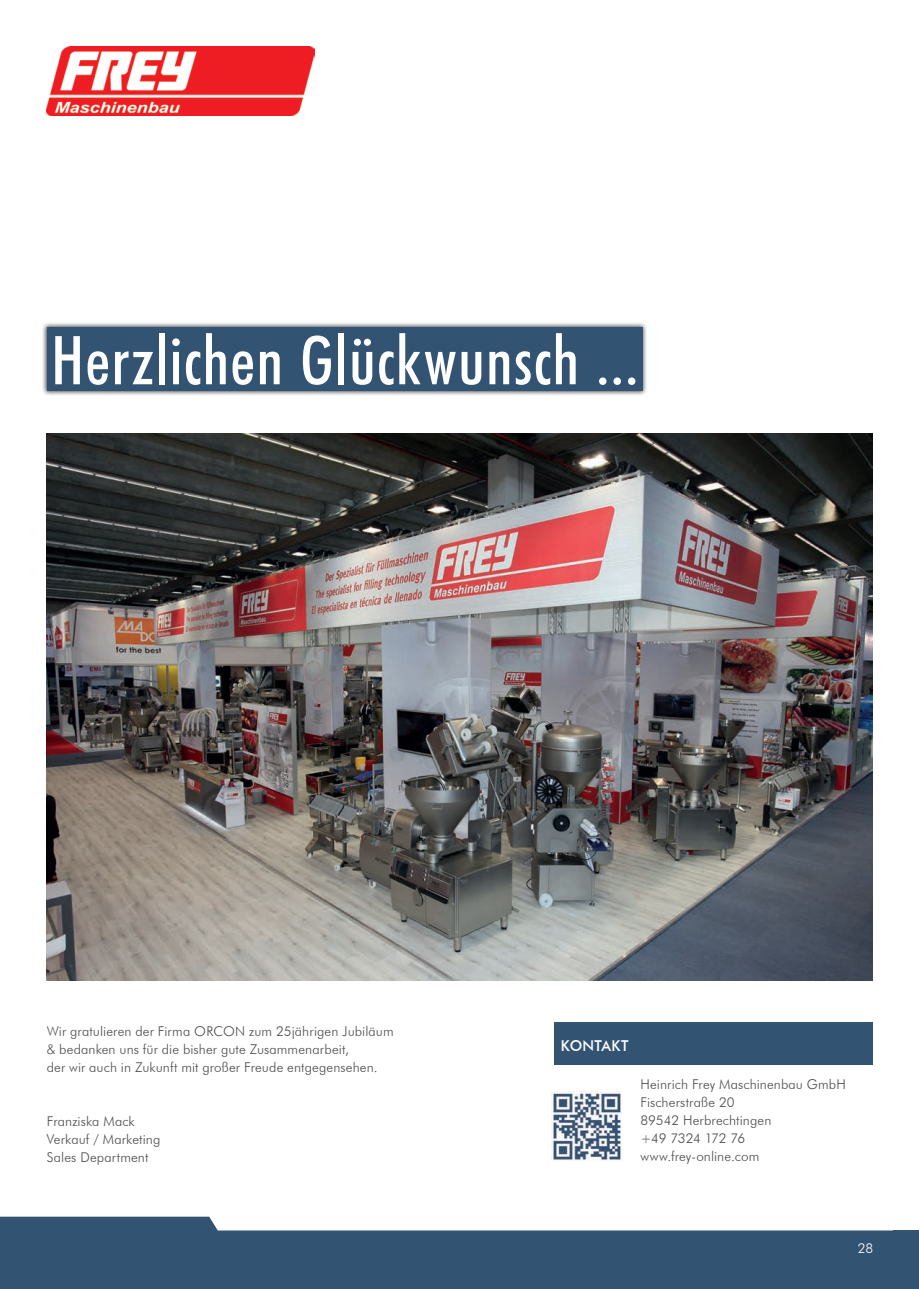
<style>
.page{position:relative;width:919px;height:1289px;background:#fff}
.page>*{position:absolute;margin:0;border:0;box-sizing:border-box;transform-origin:0 0}
.t1{font:500 condensed 67.5px "Futura BT";letter-spacing:.02em;color:#fff}
.t2{font:500 15px "Futura BT";letter-spacing:.015em;color:#fff}
.t3{font:300 13.5px/18px "Futura BT";letter-spacing:.01em;color:#4b4c4d}
.t4{font:300 13.5px "Futura BT";color:#fff}
</style>
<div class="page">
<svg style="left:0;top:1216px;width:918px;height:72px;background:#526d88"></svg>
<img style="left:47px;top:433px;width:825px;height:547px">
<img style="left:42px;top:323px;width:604px;height:72px">
<div style="left:47px;top:327px;width:595px;height:63px;background:#335373"></div>
<div style="left:554px;top:1022px;width:318px;height:42px;background:#335373"></div>
<img style="left:552px;top:1091px;width:70px;height:70px">
<img style="left:47px;top:47px;width:268px;height:68px">
<h1 class="t1" style="left:51px;top:319px;width:588px">Herzlichen Glückwunsch ...</h1>
<p class="t3" style="left:47px;top:1021px;width:348px">Wir gratulieren der Firma ORCON zum 25jährigen Jubiläum &amp; bedanken uns für die bisher gute Zusammenarbeit,<br>der wir auch in Zukunft mit großer Freude entgegensehen.</p>
<p class="t3" style="left:47px;top:1111px;width:115px">Franziska Mack<br>Verkauf / Marketing<br>Sales Department</p>
<p class="t2" style="left:561px;top:1036px;width:69px">KONTAKT</p>
<p class="t3" style="left:640px;top:1075px;width:207px">Heinrich Frey Maschinenbau GmbH<br>Fischerstraße 20<br>89542 Herbrechtingen<br>+49 7324 172 76 www.frey-online.com</p>
<p class="t4" style="left:857px;top:1239px;width:17px">28</p>
</div>
